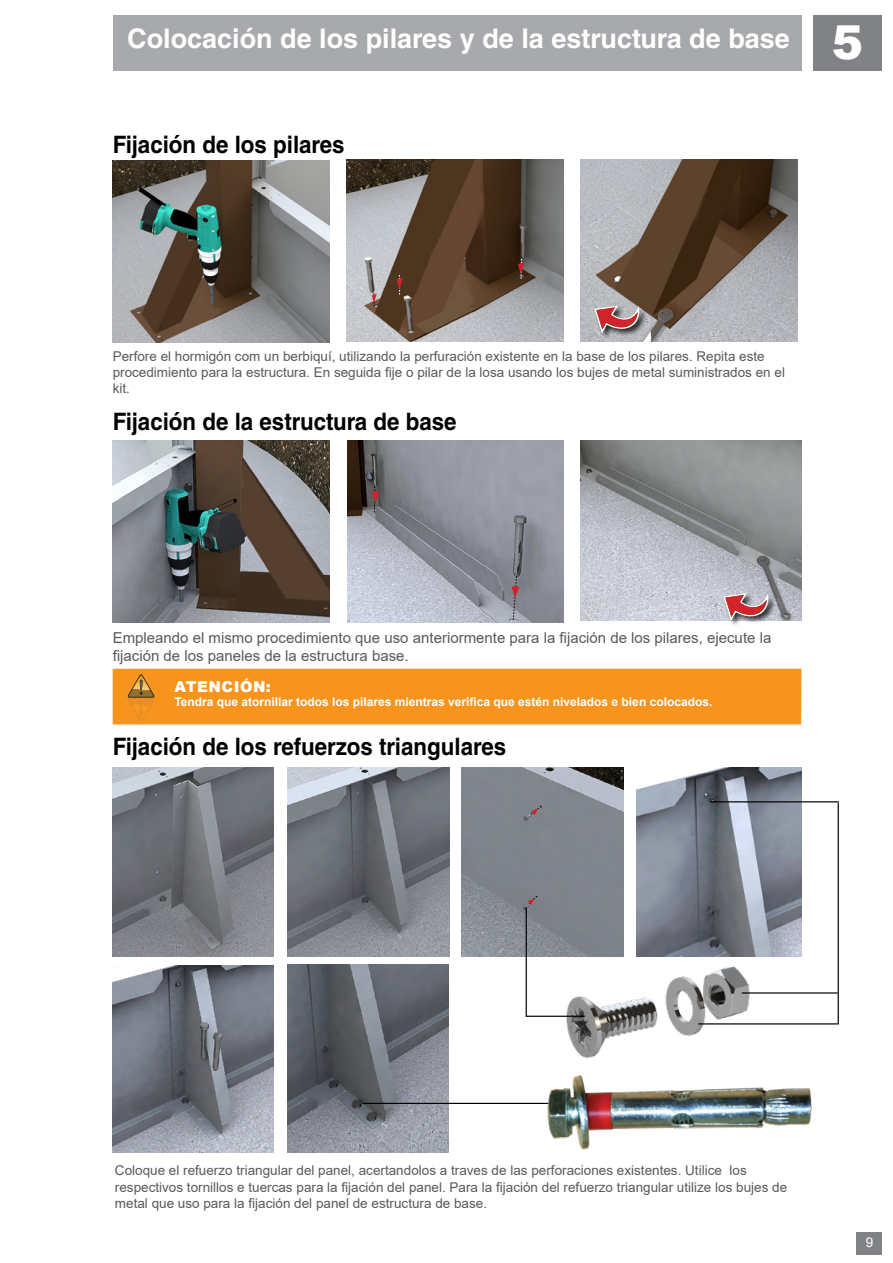
<style>
.page{position:relative;width:893px;height:1263px;background:#fff}
.page>*{position:absolute;margin:0;border:0;box-sizing:border-box;transform-origin:0 0}
.t1{font:900 46.8px "Arial";color:#fff}
.t2{font:700 27px "Helvetica LT Std";color:#fff}
.t3{font:700 24px "Helvetica LT Std";color:#000;scale:.93 1}
.t4{font:15px/18px "Arial";color:#58595b}
.t5{font:900 15px "Arial";letter-spacing:.035em;color:#fff}
.t6{font:13.5px/16.2px "Arial";color:#58595b}
.t7{font:13.5px "Arial";color:#fff}
.t8{font:700 12px "Arial";color:#fff}
</style>
<div class="page">
<img style="left:113px;top:965px;width:161px;height:188px">
<img style="left:288px;top:965px;width:161px;height:188px">
<div style="left:113px;top:669px;width:688px;height:55px;background:#f7941e"></div>
<svg style="left:127px;top:674px;width:28px;height:47px"></svg>
<img style="left:347px;top:440px;width:217px;height:182px">
<img style="left:580px;top:440px;width:221px;height:181px">
<div style="left:722px;top:592px;width:54px;height:36px;background:#000;opacity:.75"></div>
<svg style="left:722px;top:590px;width:46px;height:33px;background:#bd9095"></svg>
<svg style="left:506px;top:575px;width:17px;height:45px"></svg>
<svg style="left:371px;top:486px;width:9px;height:26px"></svg>
<img style="left:113px;top:767px;width:161px;height:189px">
<img style="left:288px;top:767px;width:161px;height:189px">
<img style="left:462px;top:767px;width:161px;height:189px">
<img style="left:523px;top:956px;width:264px;height:102px">
<img style="left:636px;top:767px;width:165px;height:189px">
<hr style="left:742px;top:992px;width:96px;height:1px;background:#000">
<hr style="left:698px;top:1023px;width:140px;height:1px;background:#000">
<hr style="left:527px;top:1016px;width:58px;height:1px;background:#000">
<hr style="left:362px;top:1103px;width:189px;height:1px;background:#000">
<hr style="left:710px;top:801px;width:129px;height:1px;background:#000">
<hr style="left:838px;top:803px;width:1px;height:221px;background:#000">
<hr style="left:526px;top:907px;width:1px;height:110px;background:#000">
<svg style="left:531px;top:806px;width:11px;height:9px"></svg>
<svg style="left:528px;top:895px;width:9px;height:10px"></svg>
<img style="left:544px;top:1075px;width:268px;height:75px">
<div style="left:113px;top:15px;width:688px;height:56px;background:#a7a9ac"></div>
<div style="left:813px;top:15px;width:69px;height:56px;background:#808285"></div>
<div style="left:857px;top:1232px;width:25px;height:22px;background:#808285"></div>
<img style="left:346px;top:160px;width:218px;height:181px">
<svg style="left:396px;top:275px;width:7px;height:20px"></svg>
<svg style="left:518px;top:258px;width:6px;height:21px"></svg>
<svg style="left:372px;top:293px;width:5px;height:13px"></svg>
<img style="left:580px;top:160px;width:217px;height:181px">
<div style="left:593px;top:305px;width:54px;height:35px;background:#000;opacity:.75"></div>
<svg style="left:593px;top:303px;width:46px;height:32px"></svg>
<img style="left:113px;top:160px;width:217px;height:182px">
<img style="left:113px;top:441px;width:217px;height:181px">
<h2 class="t2" style="left:127px;top:22px;width:664px">Colocación de los pilares y de la estructura de base</h2>
<h3 class="t3" style="left:113px;top:130px;width:251px">Fijación de los pilares</h3>
<h1 class="t1" style="left:832px;top:9px;width:33px">5</h1>
<p class="t6" style="left:113px;top:348px;width:674px">Perfore el hormigón com un berbiquí, utilizando la perfuración existente en la base de los pilares. Repita este procedimiento para la estructura. En seguida fije o pilar de la losa usando los bujes de metal suministrados en el kit.</p>
<h3 class="t3" style="left:113px;top:407px;width:371px">Fijación de la estructura de base</h3>
<p class="t4" style="left:113px;top:629px;width:660px">Empleando el mismo procedimiento que uso anteriormente para la fijación de los pilares, ejecute la fijación de los paneles de la estructura base.</p>
<p class="t5" style="left:175px;top:675px;width:98px">ATENCIÓN:</p>
<p class="t8" style="left:174px;top:693px;width:539px">Tendra que atornillar todos los pilares mientras verifica que estén nivelados e bien colocados.</p>
<h3 class="t3" style="left:113px;top:732px;width:425px">Fijación de los refuerzos triangulares</h3>
<p class="t6" style="left:115px;top:1162px;width:674px">Coloque el refuerzo triangular del panel, acertandolos a traves de las perforaciones existentes. Utilice los respectivos tornillos e tuercas para la fijación del panel. Para la fijación del refuerzo triangular utilize los bujes de metal que uso para la fijación del panel de estructura de base.</p>
<p class="t7" style="left:866px;top:1233px;width:9px">9</p>
</div>
